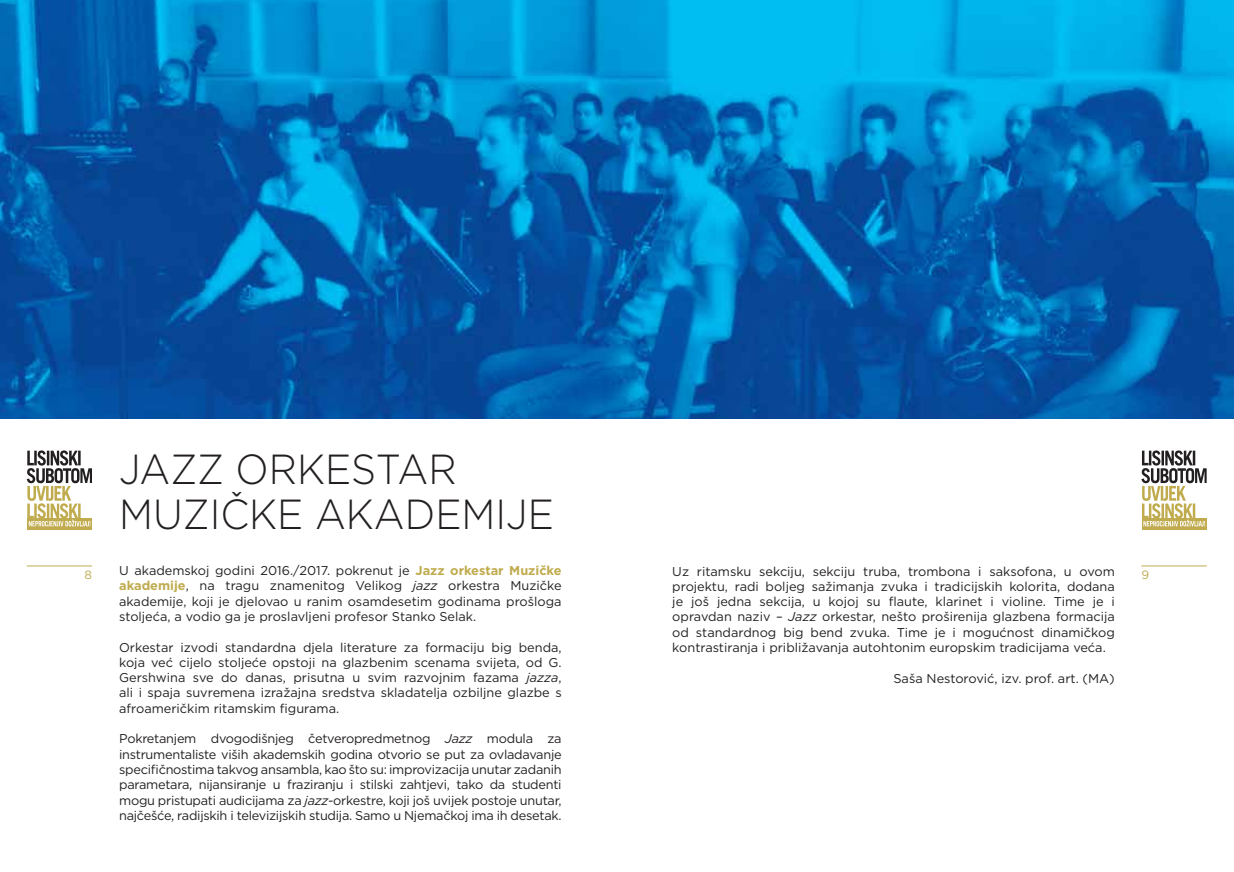
<style>
.page{position:relative;width:1234px;height:872px;background:#fff}
.page>*{position:absolute;margin:0;border:0;box-sizing:border-box;transform-origin:0 0}
.t1{font:300 42px/45px "Gotham";color:#231f20;scale:.93 1}
.t2{font:12.75px/15.3px "Gotham";color:#231f20;text-align:justify}
.t3{font:12px "Gotham";color:#c0ab4e}
.s1{font-weight:700;color:#c0ab4e}
.s2{font-style:italic}
</style>
<div class="page">
<svg style="left:1142px;top:526px;width:64px;height:3px"></svg>
<svg style="left:1141px;top:450px;width:65px;height:76px"></svg>
<hr style="left:1141px;top:565px;width:65px;height:1px;background:#c0ab4e">
<svg style="left:27px;top:526px;width:65px;height:3px"></svg>
<svg style="left:27px;top:450px;width:65px;height:76px"></svg>
<hr style="left:27px;top:565px;width:65px;height:1px;background:#c0ab4e">
<img style="left:0;top:0;width:1233px;height:419px">
<h1 class="t1" style="left:119px;top:445px;width:469px">JAZZ ORKESTAR<br>MUZIČKE AKADEMIJE</h1>
<p class="t2" style="left:119px;top:562px;width:444px">U akademskoj godini 2016./2017. pokrenut je <span class="s1">Jazz orkestar Muzičke akademije</span>, na tragu znamenitog Velikog <span class="s2">jazz</span> orkestra Muzičke akademije, koji je djelovao u ranim osamdesetim godinama prošloga stoljeća, a vodio ga je proslavljeni profesor Stanko Selak.</p>
<p class="t2" style="left:119px;top:639px;width:444px">Orkestar izvodi standardna djela literature za formaciju big benda, koja već cijelo stoljeće opstoji na glazbenim scenama svijeta, od G.<br>Gershwina sve do danas, prisutna u svim razvojnim fazama <span class="s2">jazza</span>, ali i spaja suvremena izražajna sredstva skladatelja ozbiljne glazbe s afroameričkim ritamskim figurama.</p>
<p class="t2" style="left:119px;top:731px;width:444px">Pokretanjem dvogodišnjeg četveropredmetnog <span class="s2">Jazz</span> modula za instrumentaliste viših akademskih godina otvorio se put za ovladavanje specifičnostima takvog ansambla, kao što su: improvizacija unutar zadanih parametara, nijansiranje u fraziranju i stilski zahtjevi, tako da studenti mogu pristupati audicijama za <span class="s2">jazz-</span>orkestre, koji još uvijek postoje unutar, najčešće, radijskih i televizijskih studija. Samo u Njemačkoj ima ih desetak.</p>
<p class="t2" style="left:672px;top:563px;width:444px">Uz ritamsku sekciju, sekciju truba, trombona i saksofona, u ovom projektu, radi boljeg sažimanja zvuka i tradicijskih kolorita, dodana je još jedna sekcija, u kojoj su flaute, klarinet i violine. Time je i opravdan naziv – <span class="s2">Jazz</span> orkestar, nešto proširenija glazbena formacija od standardnog big bend zvuka. Time je i mogućnost dinamičkog kontrastiranja i približavanja autohtonim europskim tradicijama veća.</p>
<p class="t2" style="left:893px;top:670px;width:223px">Saša Nestorović, izv. prof. art. (MA)</p>
<p class="t3" style="left:84px;top:567px;width:9px">8</p>
<p class="t3" style="left:1141px;top:567px;width:9px">9</p>
</div>
